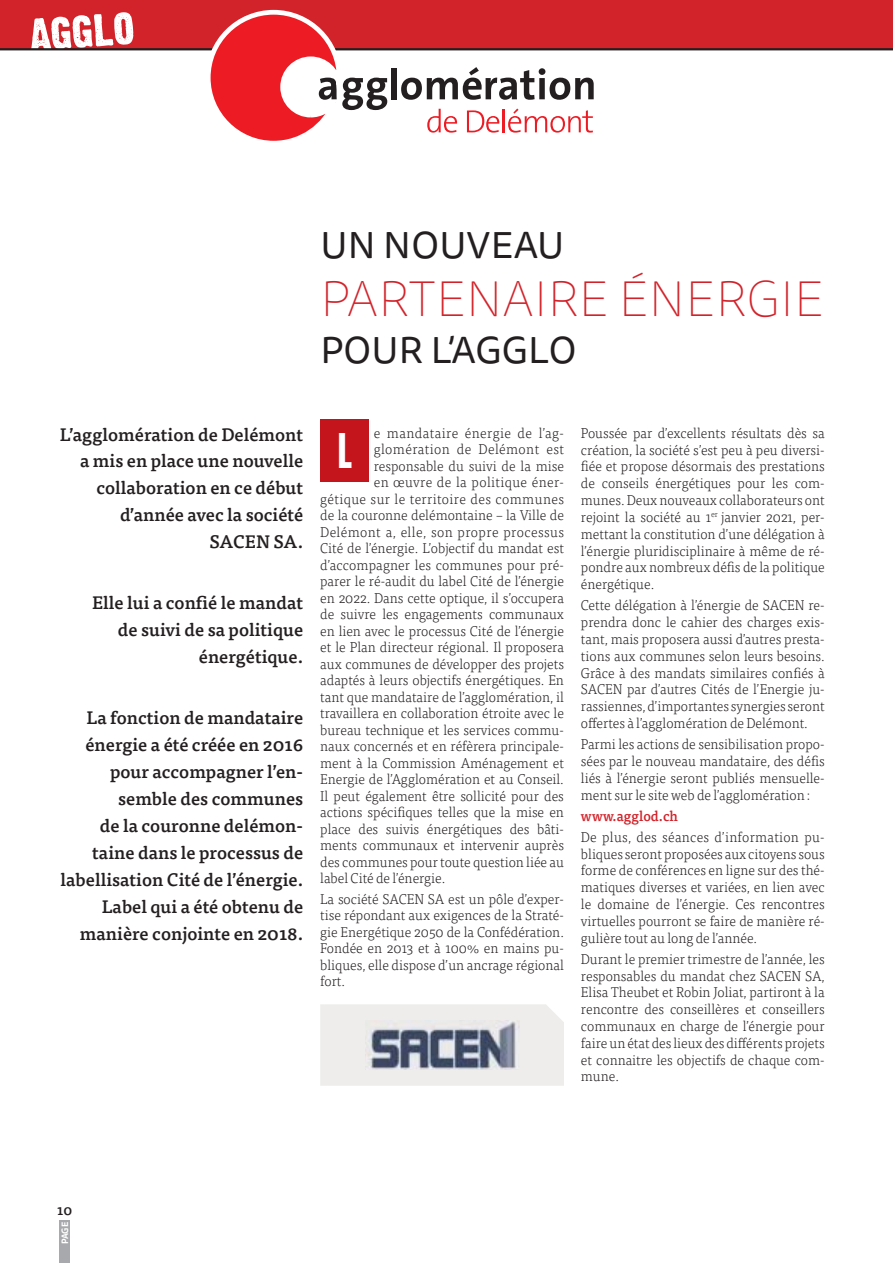
<style>
.page{position:relative;width:893px;height:1263px;background:#fff}
.page>*{position:absolute;margin:0;border:0;box-sizing:border-box;transform-origin:0 0}
.t1{font:200 50.85px "Tisa Sans Pro";letter-spacing:.01em;color:#d2232a}
.t2{font:800 49.5px "Korolev Compressed";color:#fff}
.t3{font:37.2px "Tisa Sans Pro";letter-spacing:.01em;color:#231f20}
.t4{font:500 18px/27px "Tisa Pro";color:#231f20;text-align:right}
.t5{font:300 14.25px/16.8px "Tisa Pro";color:#231f20;text-align:justify;scale:.95 1}
.t6{font:300 14.25px "Tisa Pro";letter-spacing:.03em;color:#231f20;scale:.95 1}
.t7{font:300 14.25px/21px "Tisa Pro";letter-spacing:.02em;color:#231f20;scale:.95 1}
.t8{font:500 14.25px "Tisa Pro";color:#231f20;scale:.95 1}
.t9{font:700 9px "Tisa Sans Pro";color:#fff;scale:.95 1}
.s1{font-weight:500;color:#d2232a}
</style>
<div class="page">
<div style="left:60px;top:1220px;width:10px;height:43px;background:#a7a9ac"></div>
<div style="left:320px;top:1004px;width:244px;height:82px;background:#eeedec"></div>
<div style="left:0;top:0;width:893px;height:49px;background:#d2232a"></div>
<svg style="left:31px;top:12px;width:102px;height:36px"></svg>
<hr style="left:0;top:48px;width:893px;height:2px;background:#231f20">
<div style="left:391px;top:68px;width:6px;height:31px;background:#231f20"></div>
<svg style="left:401px;top:67px;width:193px;height:33px"></svg>
<svg style="left:427px;top:109px;width:30px;height:24px"></svg>
<svg style="left:467px;top:110px;width:32px;height:23px"></svg>
<hr style="left:503px;top:109px;width:2px;height:23px;background:#ed1c24">
<svg style="left:508px;top:109px;width:85px;height:24px"></svg>
<svg style="left:203px;top:9px;width:184px;height:132px"></svg>
<img style="left:365px;top:1020px;width:154px;height:50px">
<div style="left:320px;top:419px;width:49px;height:63px;background:#c4151c"></div>
<p class="t3" style="left:320px;top:220px;width:245px">UN NOUVEAU</p>
<p class="t1" style="left:320px;top:267px;width:505px">PARTENAIRE ÉNERGIE</p>
<p class="t3" style="left:320px;top:325px;width:257px">POUR L’AGGLO</p>
<p class="t4" style="left:60px;top:422px;width:245px">L’agglomération de Delémont a mis en place une nouvelle collaboration en ce début d’année avec la société<br>SACEN SA.</p>
<p class="t4" style="left:92px;top:591px;width:213px">Elle lui a confié le mandat de suivi de sa politique énergétique.</p>
<p class="t4" style="left:60px;top:706px;width:244px">La fonction de mandataire énergie a été créée en 2016 pour accompagner l’en&shy;semble des communes<br>de la couronne delémon&shy;taine dans le processus de labellisation Cité de l’énergie.<br>Label qui a été obtenu de manière conjointe en 2018.</p>
<p class="t6" style="left:374px;top:427px;width:202px">e mandataire énergie de l’ag-</p>
<p class="t6" style="left:374px;top:443px;width:202px">glomération de Delémont est</p>
<p class="t5" style="left:374px;top:459px;width:202px">responsable du suivi de la mise</p>
<p class="t6" style="left:374px;top:476px;width:202px">en œuvre de la politique éner-</p>
<p class="t6" style="left:320px;top:493px;width:258px">gétique sur le territoire des communes</p>
<p class="t5" style="left:320px;top:508px;width:258px">de la couronne delémontaine – la Ville de</p>
<p class="t6" style="left:320px;top:526px;width:258px">Delémont a, elle, son propre processus</p>
<p class="t5" style="left:320px;top:541px;width:258px">Cité de l’énergie. L’objectif du mandat est</p>
<p class="t5" style="left:320px;top:558px;width:258px">d’accompagner les communes pour pré-</p>
<p class="t5" style="left:320px;top:574px;width:258px">parer le ré-audit du label Cité de l’énergie</p>
<p class="t5" style="left:320px;top:591px;width:258px">en 2022. Dans cette optique, il s’occupera</p>
<p class="t5" style="left:320px;top:607px;width:258px">de suivre les engagements communaux</p>
<p class="t5" style="left:320px;top:623px;width:258px">en lien avec le processus Cité de l’énergie</p>
<p class="t5" style="left:320px;top:640px;width:258px">et le Plan directeur régional. Il proposera</p>
<p class="t5" style="left:320px;top:656px;width:258px">aux communes de développer des projets</p>
<p class="t5" style="left:320px;top:673px;width:258px">adaptés à leurs objectifs énergétiques. En</p>
<p class="t5" style="left:320px;top:689px;width:258px">tant que mandataire de l’agglomération, il</p>
<p class="t5" style="left:320px;top:706px;width:258px">travaillera en collaboration étroite avec le</p>
<p class="t5" style="left:320px;top:722px;width:258px">bureau technique et les services commu-</p>
<p class="t5" style="left:320px;top:739px;width:258px">naux concernés et en réfèrera principale-</p>
<p class="t5" style="left:320px;top:755px;width:258px">ment à la Commission Aménagement et</p>
<p class="t5" style="left:320px;top:772px;width:258px">Energie de l’Agglomération et au Conseil.</p>
<p class="t5" style="left:320px;top:788px;width:258px">Il peut également être sollicité pour des</p>
<p class="t5" style="left:320px;top:805px;width:258px">actions spécifiques telles que la mise en</p>
<p class="t5" style="left:320px;top:821px;width:258px">place des suivis énergétiques des bâti-</p>
<p class="t5" style="left:320px;top:838px;width:258px">ments communaux et intervenir auprès</p>
<p class="t5" style="left:320px;top:854px;width:258px">des communes pour toute question liée au</p>
<p class="t5" style="left:320px;top:871px;width:133px">label Cité de l’énergie.</p>
<p class="t5" style="left:320px;top:892px;width:258px">La société SACEN SA est un pôle d’exper&shy;tise répondant aux exigences de la Straté&shy;gie Energétique 2050 de la Confédération.<br>Fondée en 2013 et à 100% en mains pu&shy;bliques, elle dispose d’un ancrage régional fort.</p>
<p class="t2" style="left:337px;top:422px;width:16px">L</p>
<p class="t5" style="left:581px;top:426px;width:258px">Poussée par d’excellents résultats dès sa création, la société s’est peu à peu diversi&shy;fiée et propose désormais des prestations de conseils énergétiques pour les com&shy;munes. Deux nouveaux collaborateurs ont rejoint la société au 1<sup>er</sup> janvier 2021, per&shy;mettant la constitution d’une délégation à l’énergie pluridisciplinaire à même de ré&shy;pondre aux nombreux défis de la politique énergétique.</p>
<p class="t5" style="left:581px;top:598px;width:258px">Cette délégation à l’énergie de SACEN re&shy;prendra donc le cahier des charges exis&shy;tant, mais proposera aussi d’autres presta&shy;tions aux communes selon leurs besoins.<br>Grâce à des mandats similaires confiés à SACEN par d’autres Cités de l’Energie ju&shy;rassiennes, d’importantes synergies seront offertes à l’agglomération de Delémont.</p>
<p class="t5" style="left:581px;top:737px;width:258px">Parmi les actions de sensibilisation propo&shy;sées par le nouveau mandataire, des défis liés à l’énergie seront publiés mensuelle&shy;ment sur le site web de l’agglomération :</p>
<p class="t7" style="left:581px;top:806px;width:258px"><span class="s1">www.agglod.ch<br></span>De plus, des séances d’information pu-</p>
<p class="t5" style="left:581px;top:846px;width:258px">bliques seront proposées aux citoyens sous forme de conférences en ligne sur des thé&shy;matiques diverses et variées, en lien avec le domaine de l’énergie. Ces rencontres virtuelles pourront se faire de manière ré&shy;gulière tout au long de l’année.</p>
<p class="t5" style="left:581px;top:952px;width:258px">Durant le premier trimestre de l’année, les responsables du mandat chez SACEN SA, Elisa Theubet et Robin Joliat, partiront à la rencontre des conseillères et conseillers communaux en charge de l’énergie pour faire un état des lieux des différents projets et connaitre les objectifs de chaque com&shy;mune.</p>
<p class="t8" style="left:57px;top:1204px;width:17px">10</p>
<p class="t9" style="left:58px;top:1244px;width:25px;rotate:-90deg">PAGE</p>
</div>
